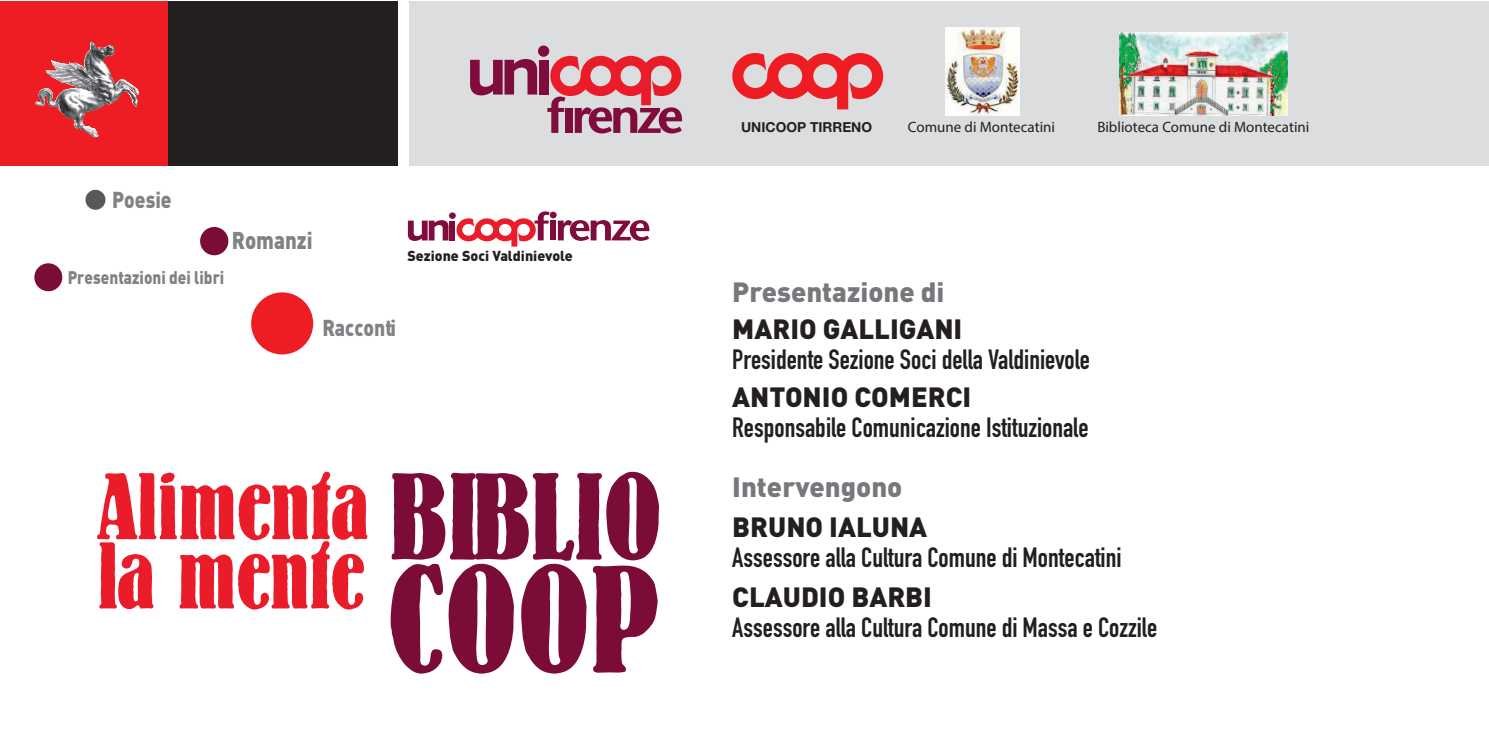
<style>
.page{position:relative;width:1489px;height:745px;background:#fff}
.page>*{position:absolute;margin:0;border:0;box-sizing:border-box;transform-origin:0 0}
.t1{font:700 condensed 150.75px "Bernhard Std";color:#7b0c38}
.t2{font:700 condensed 92.5px/69.2px "Bernhard Std";color:#eb1c29}
.t3{font:27.5px "DIN Engschrift Std";color:#231f20}
.t4{font:900 27.5px "DIN";color:#231f20}
.t5{font:900 27.5px "DIN";color:#76787b}
.t6{font:900 24px "DIN";color:#808285;scale:.85 1}
.t7{font:900 22.75px "DIN";color:#808285;scale:.85 1}
.t8{font:900 18px "DIN";color:#808285;scale:.85 1}
.t9{font:15px "Myriad Pro";color:#231f20}
.t10{font:900 14.25px "DIN";color:#231f20}
.t11{font:700 13.75px "Helvetica Neue LT Std";color:#231f20}
</style>
<div class="page">
<div style="left:251px;top:292px;width:62px;height:62px;background:#ee1d23;border-radius:50%"></div>
<div style="left:34px;top:263px;width:28px;height:28px;background:#7b0c38;border-radius:50%"></div>
<div style="left:85px;top:190px;width:20px;height:20px;background:#57585a;border-radius:50%"></div>
<div style="left:200px;top:227px;width:28px;height:28px;background:#7b0c38;border-radius:50%"></div>
<div style="left:12px;top:2px;width:386px;height:163px;background:#231f20"></div>
<div style="left:409px;top:2px;width:1079px;height:163px;background:#dcdddf"></div>
<div style="left:0;top:2px;width:167px;height:163px;background:#ee1d23"></div>
<img style="left:35px;top:42px;width:64px;height:95px">
<svg style="left:732px;top:53px;width:151px;height:56px"></svg>
<svg style="left:470px;top:59px;width:67px;height:36px"></svg>
<div style="left:538px;top:45px;width:11px;height:12px;background:#800c3e;border-radius:50%"></div>
<div style="left:539px;top:60px;width:9px;height:34px;background:#800c3e"></div>
<svg style="left:547px;top:56px;width:135px;height:77px"></svg>
<img style="left:945px;top:28px;width:74px;height:88px">
<img style="left:1119px;top:32px;width:168px;height:84px">
<svg style="left:408px;top:220px;width:40px;height:21px"></svg>
<div style="left:449px;top:212px;width:7px;height:7px;background:#800c3e;border-radius:50%"></div>
<div style="left:449px;top:220px;width:6px;height:20px;background:#800c3e"></div>
<svg style="left:456px;top:211px;width:93px;height:35px"></svg>
<svg style="left:549px;top:211px;width:7px;height:7px"></svg>
<div style="left:550px;top:220px;width:6px;height:20px;background:#800c3e"></div>
<svg style="left:558px;top:220px;width:91px;height:21px"></svg>
<p class="t7" style="left:112px;top:184px;width:72px">Poesie</p>
<p class="t8" style="left:68px;top:265px;width:186px">Presentazioni dei libri</p>
<p class="t6" style="left:232px;top:224px;width:97px">Romanzi</p>
<p class="t10" style="left:407px;top:246px;width:167px">Sezione Soci Valdinievole</p>
<p class="t7" style="left:322px;top:312px;width:88px">Racconti</p>
<h2 class="t2" style="left:98px;top:474px;width:565px">Alimenta<br>la mente <sup>BIBLIO</sup></h2>
<h1 class="t1" style="left:386px;top:540px;width:275px">COOP</h1>
<p class="t11" style="left:741px;top:118px;width:133px">UNICOOP TIRRENO</p>
<p class="t9" style="left:908px;top:117px;width:148px">Comune di Montecatini</p>
<p class="t9" style="left:1097px;top:117px;width:213px">Biblioteca Comune di Montecatini</p>
<p class="t5" style="left:732px;top:273px;width:214px">Presentazione di</p>
<p class="t4" style="left:732px;top:311px;width:232px">MARIO GALLIGANI</p>
<p class="t3" style="left:732px;top:343px;width:359px">Presidente Sezione Soci della Valdinievole</p>
<p class="t4" style="left:732px;top:378px;width:240px">ANTONIO COMERCI</p>
<p class="t3" style="left:732px;top:411px;width:358px">Responsabile Comunicazione Istituzionale</p>
<p class="t5" style="left:732px;top:468px;width:172px">Intervengono</p>
<p class="t4" style="left:732px;top:508px;width:196px">BRUNO IALUNA</p>
<p class="t3" style="left:732px;top:541px;width:391px">Assessore alla Cultura Comune di Montecatini</p>
<p class="t4" style="left:732px;top:578px;width:201px">CLAUDIO BARBI</p>
<p class="t3" style="left:732px;top:611px;width:426px">Assessore alla Cultura Comune di Massa e Cozzile</p>
</div>
